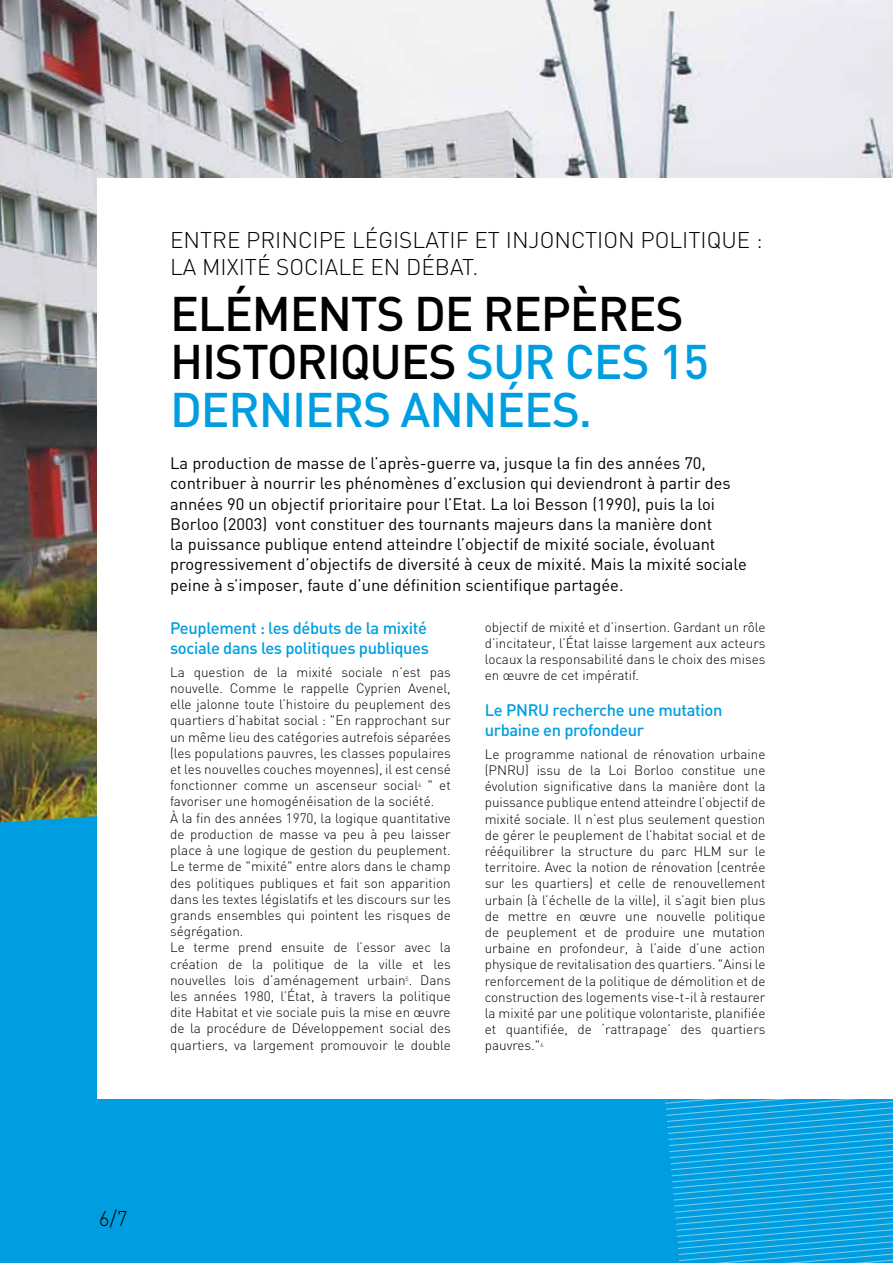
<style>
.page{position:relative;width:893px;height:1263px;background:#009ee0}
.page>*{position:absolute;margin:0;border:0;box-sizing:border-box;transform-origin:0 0}
.t1{font:500 48px/48px "DIN";letter-spacing:-.025em;color:#000}
.t2{font:300 22.5px/27px "DIN";letter-spacing:.105em;color:#000}
.t3{font:300 21px "DIN";color:#000}
.t4{font:16.5px/20.2px "DIN";color:#000}
.t5{font:500 16.5px/19.8px "DIN";letter-spacing:-.02em;color:#009ee0}
.t6{font:300 13.5px/16.2px "DIN";color:#000;text-align:justify}
.s1{color:#009ee0}
</style>
<div class="page">
<img style="left:0;top:0;width:893px;height:822px">
<div style="left:98px;top:179px;width:795px;height:920px;background:#fff"></div>
<svg style="left:665px;top:1099px;width:228px;height:164px"></svg>
<h2 class="t2" style="left:170px;top:226px;width:594px">Entre principe législatif et injonction politique : la mixité soc iale en débat.</h2>
<h1 class="t1" style="left:170px;top:288px;width:540px">Eléments de repères historiques <span class="s1">sur ces 15 derniers années.</span></h1>
<p class="t4" style="left:170px;top:453px;width:578px">La production de masse de l’après-guerre va, jusque la fin des années 70, contribuer à nourrir les phénomènes d’exclusion qui deviendront à partir des années 90 un objectif prioritaire pour l’Etat. La loi Besson (1990), puis la loi Borloo (2003) vont constituer des tournants majeurs dans la manière dont<br>la puissance publique entend atteindre l’objectif de mixité sociale, évoluant progressivement d’objectifs de diversité à ceux de mixité. Mais la mixité sociale peine à s’imposer, faute d’une définition scientifique partagée.</p>
<p class="t5" style="left:170px;top:618px;width:260px">Peuplement : les débuts de la mixité sociale dans les politiques publiques</p>
<p class="t6" style="left:170px;top:664px;width:282px;text-align:left">La question de la mixité sociale n’est pas nouvelle. Comme le rappelle Cyprien Avenel, elle jalonne toute l’histoire du peuplement des quartiers d’habitat social : "En rapprochant sur un même lieu des catégories autrefois séparées (les populations pauvres, les classes populaires et les nouvelles couches moyennes), il est censé fonctionner comme un ascenseur social<sup>4</sup> " et favoriser une homogénéisation de la société.<br>À la fin des années 1970, la logique quantitative de production de masse va peu à peu laisser place à une logique de gestion du peuplement.<br>Le terme de "mixité" entre alors dans le champ des politiques publiques et fait son apparition dans les textes législatifs et les discours sur les grands ensembles qui pointent les risques de ségrégation.<br>Le terme prend ensuite de l’essor avec la création de la politique de la ville et les nouvelles lois d’aménagement urbain<sup>5</sup>. Dans les années 1980, l’État, à travers la politique dite Habitat et vie sociale puis la mise en œuvre de la procédure de Développement social des quartiers, va largement promouvoir le double</p>
<p class="t6" style="left:485px;top:619px;width:282px">objectif de mixité et d’insertion. Gardant un rôle d’incitateur, l’État laisse largement aux acteurs locaux la responsabilité dans le choix des mises en œuvre de cet impératif.</p>
<p class="t5" style="left:485px;top:700px;width:33px">Le PNRU</p>
<p class="t5" style="left:485px;top:700px;width:239px;text-indent:68px">recherche une mutation urbaine en profondeur</p>
<p class="t6" style="left:485px;top:746px;width:282px">Le programme national de rénovation urbaine (PNRU</p>
<p class="t6" style="left:485px;top:762px;width:282px;text-indent:40px">) issu de la Loi Borloo constitue une évolution significative dans la manière dont la puissance publique entend atteindre l’objectif de mixité sociale. I l n’est plus seulement question de gérer le peuplement de l’habitat social et de rééquilibrer la structure du parc HLM</p>
<p class="t6" style="left:485px;top:843px;width:282px;text-indent:244px">sur le territoire. Avec la notion de rénovation (centrée sur les quartiers) et celle de renouvellement urbain (à l’échelle de la ville), il s’agit bien plus de mettre en œuvre une nouvelle politique de peuplement et de produire une mutation urbaine en profondeur, à l’aide d’une action physique de revitalisation des quartiers. "Ainsi le renforcement de la politique de démolition et de construction des logements vise-t-il à restaurer la mixité par une politique volontariste, planifiée et quantifiée, de ‘rattrapage’ des quartiers pauvres."<sup>6</sup></p>
<h3 class="t3" style="left:99px;top:1205px;width:30px">6/7</h3>
</div>
